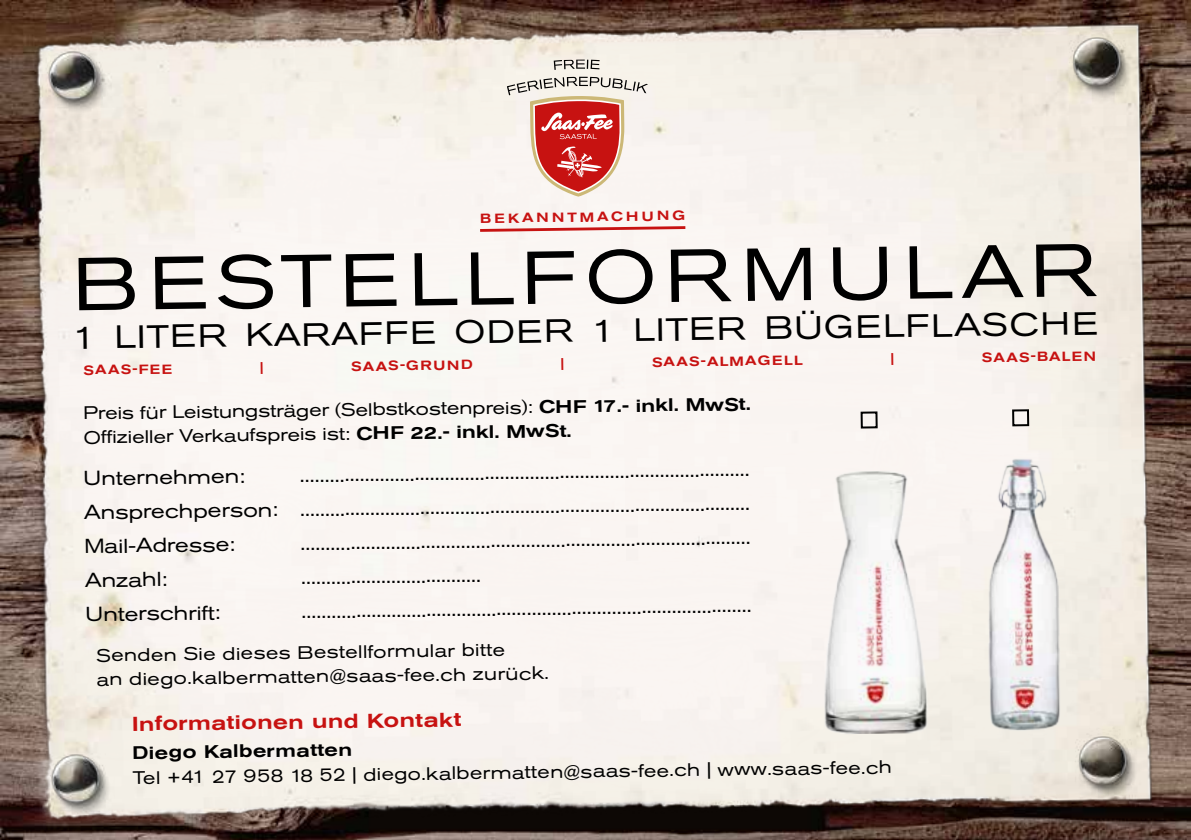
<style>
.page{position:relative;width:1191px;height:840px;background:#fff}
.page>*{position:absolute;margin:0;border:0;box-sizing:border-box;transform-origin:0 0}
.t1{font:expanded 74px "Akzidenz Grotesk Pro";color:#000}
.t2{font:expanded 32px "Akzidenz Grotesk Pro";color:#000}
.t3{font:expanded 20px/33.4px "Akzidenz Grotesk Pro";color:#000;text-align:justify}
.t4{font:500 expanded 20px "Akzidenz Grotesk Pro";color:#c71211}
.t5{font:expanded 18px/24px "Akzidenz Grotesk Pro";color:#000}
.t6{font:500 expanded 18px "Akzidenz Grotesk Pro";color:#000}
.t7{font:500 expanded 13.2px "Akzidenz Grotesk Pro";color:#c71211}
.s1{font-weight:500}
</style>
<div class="page">
<img style="left:0;top:0;width:1191px;height:839px">
<img style="left:1px;top:13px;width:1167px;height:819px">
<img style="left:11px;top:28px;width:138px;height:108px">
<img style="left:14px;top:730px;width:138px;height:108px">
<img style="left:1052px;top:748px;width:112px;height:70px">
<img style="left:1046px;top:18px;width:112px;height:102px">
<svg style="left:554px;top:59px;width:45px;height:11px"></svg>
<svg style="left:507px;top:77px;width:141px;height:120px"></svg>
<svg style="left:477px;top:224px;width:211px;height:9px"></svg>
<img style="left:741px;top:469px;width:128px;height:266px">
<img style="left:869px;top:445px;width:303px;height:303px">
<div style="left:860px;top:411px;width:17px;height:17px;border:2px solid #000"></div>
<div style="left:1012px;top:409px;width:17px;height:17px;border:2px solid #000"></div>
<svg style="left:261px;top:362px;width:2px;height:12px"></svg>
<svg style="left:561px;top:358px;width:2px;height:11px"></svg>
<svg style="left:891px;top:353px;width:2px;height:12px"></svg>
<p class="t7" style="left:480px;top:210px;width:207px;rotate:-1deg">BEKANNTMACHUNG</p>
<h1 class="t1" style="left:72px;top:238px;width:1025px;rotate:-1deg">BESTELLFORMULAR</h1>
<h2 class="t2" style="left:73px;top:318px;width:1026px;rotate:-1deg">1 LITER KARAFFE ODER 1 LITER BÜGELFLASCHE</h2>
<p class="t7" style="left:83px;top:361px;width:90px;rotate:-1deg">SAAS-FEE</p>
<p class="t7" style="left:351px;top:357px;width:123px;rotate:-1deg">SAAS-GRUND</p>
<p class="t7" style="left:652px;top:353px;width:152px;rotate:-1deg">SAAS-ALMAGELL</p>
<p class="t7" style="left:981px;top:349px;width:116px;rotate:-1deg">SAAS-BALEN</p>
<p class="t5" style="left:83px;top:402px;width:669px;rotate:-1deg">Preis für Leistungsträger (Selbstkostenpreis): <span class="s1">CHF 17.- inkl. MwSt.<br></span>Offi zieller Verkaufspreis ist: <span class="s1">CHF 22.- inkl. MwSt.</span></p>
<p class="t3" style="left:83px;top:461px;width:163px;rotate:-1deg">Unternehmen:</p>
<p class="t3" style="left:83px;top:462px;width:668px;text-indent:216px;rotate:-1deg">..........................................................................................<br>Ansprechperson: ..........................................................................................<br>Mail-Adresse:</p>
<p class="t3" style="left:300px;top:526px;width:451px;rotate:-1deg">..........................................................................................</p>
<p class="t3" style="left:85px;top:563px;width:84px;rotate:-1deg">Anzahl:</p>
<p class="t3" style="left:301px;top:560px;width:181px;rotate:-1deg">....................................</p>
<p class="t3" style="left:85px;top:597px;width:137px;rotate:-1deg">Unterschrift:</p>
<p class="t3" style="left:301px;top:594px;width:451px;rotate:-1deg">..........................................................................................</p>
<p class="t5" style="left:96px;top:643px;width:454px;rotate:-1deg">Senden Sie dieses Bestellformular bitte<br>an diego.kalbermatten@saas-fee.ch zurück.</p>
<p class="t4" style="left:132px;top:711px;width:331px;rotate:-1deg">Informationen und Kontakt</p>
<p class="t6" style="left:132px;top:740px;width:221px;rotate:-1deg">Diego Kalbermatten</p>
<p class="t5" style="left:132px;top:766px;width:760px;rotate:-1deg">Tel +41 27 958 18 52 | diego.kalbermatten@saas-fee.ch | www.saas-fee.ch</p>
</div>
